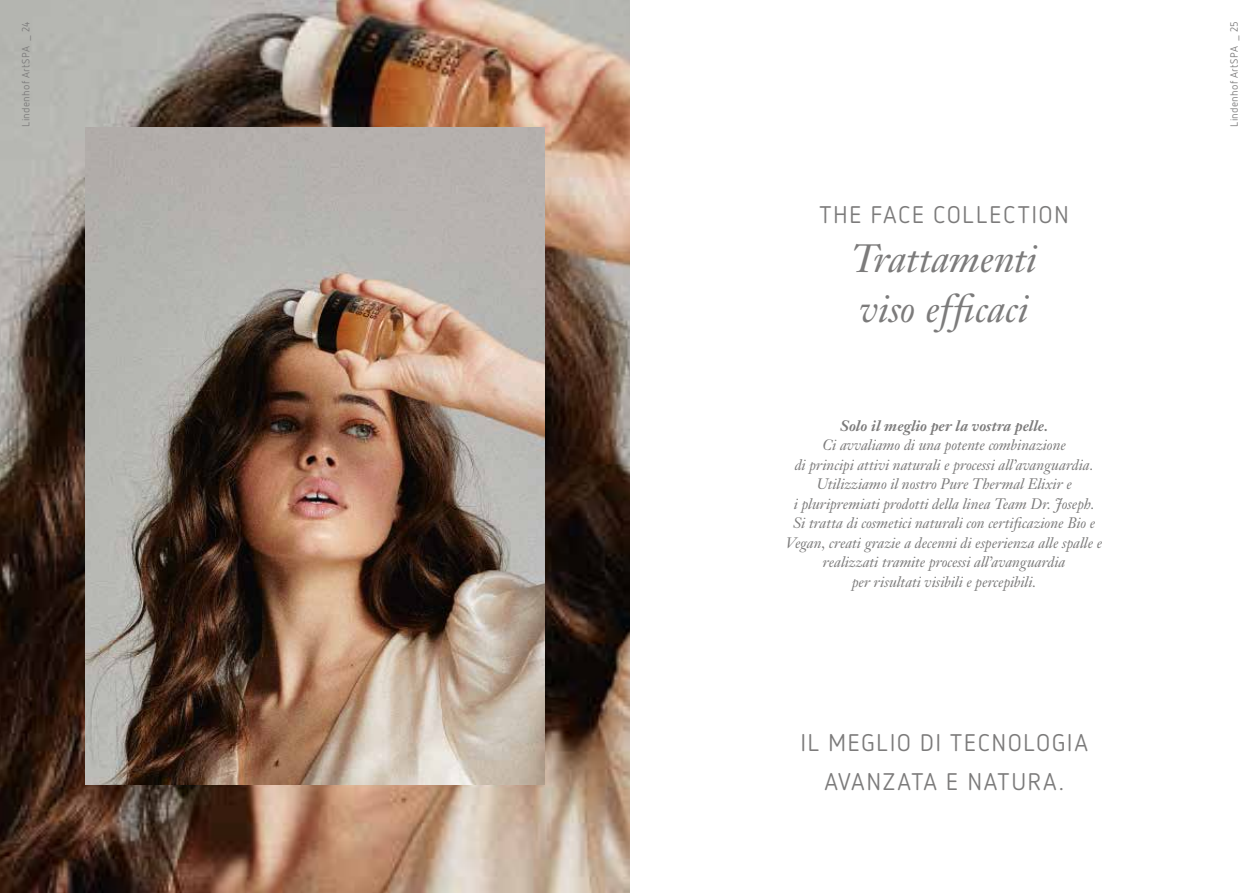
<style>
.page{position:relative;width:1259px;height:893px;background:#fff}
.page>*{position:absolute;margin:0;border:0;box-sizing:border-box;transform-origin:0 0}
.t1{font:italic 39px/49.5px "Janson Text";color:#7c7b7b}
.t2{font:24px/39px "Netto OT";letter-spacing:.055em;color:#7c7b7b;text-align:center}
.t3{font:italic 15px/19.5px "Janson Text";letter-spacing:-.005em;color:#7c7b7b;text-align:center}
.t4{font:italic 700 15px "Janson Text";color:#7c7b7b}
.t5{font:10.5px "Netto OT";letter-spacing:.03em;color:#7c7b7b}
</style>
<div class="page">
<img style="left:0;top:0;width:629px;height:893px">
<img style="left:85px;top:128px;width:459px;height:656px">
<p class="t5" style="left:19px;top:41px;width:21px;rotate:-90deg">_ 24</p>
<p class="t5" style="left:1227px;top:41px;width:22px;rotate:-90deg">_ 25</p>
<p class="t5" style="left:19px;top:127px;width:82px;rotate:-90deg">Lindenhof ArtSPA</p>
<p class="t5" style="left:1227px;top:127px;width:82px;rotate:-90deg">Lindenhof ArtSPA</p>
<h2 class="t2" style="left:819px;top:194px;width:251px">THE FACE COLLECTION</h2>
<h1 class="t1" style="left:851px;top:234px;width:187px">Trattamenti viso efficaci</h1>
<p class="t4" style="left:840px;top:416px;width:209px">Solo il meglio per la vostra pelle.</p>
<p class="t3" style="left:786px;top:436px;width:318px">Ci avvaliamo di una potente combinazione<br>di principi attivi naturali e processi all’avanguardia.<br>Utilizziamo il nostro Pure Thermal Elixir e<br>i pluripremiati prodotti della linea Team Dr. Joseph.<br>Si tratta di cosmetici naturali con certificazione Bio e Vegan, creati grazie a decenni di esperienza alle spalle e realizzati tramite processi all’avanguardia<br>per risultati visibili e percepibili.</p>
<h2 class="t2" style="left:800px;top:722px;width:289px">IL MEGLIO DI TECNOLOGIA<br>AVANZATA E NATURA.</h2>
</div>
